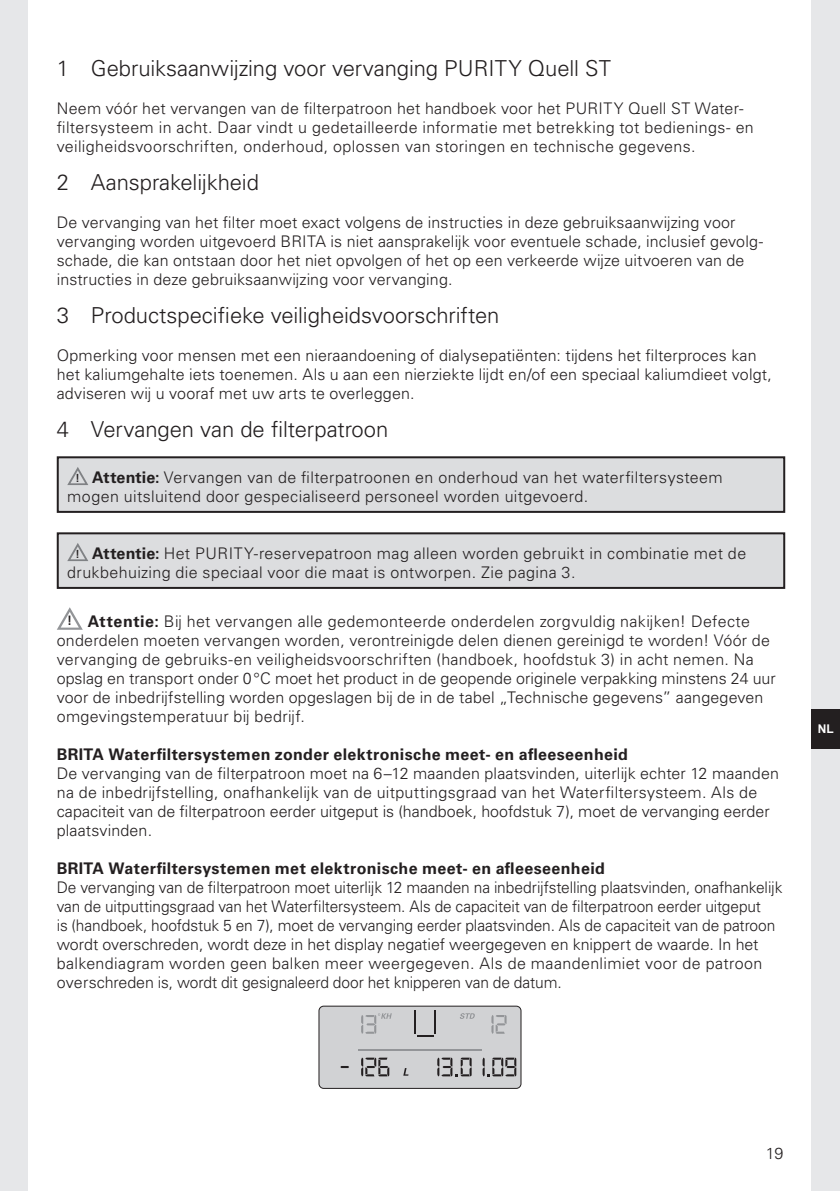
<style>
.page{position:relative;width:840px;height:1191px;background:#fff}
.page>*{position:absolute;margin:0;border:0;box-sizing:border-box;transform-origin:0 0}
.t1{font:300 22px "Univers LT Pro 45";letter-spacing:-.005em;color:#231f20}
.t2{font:300 16px/19px "Univers LT Pro 45";letter-spacing:.01em;color:#231f20}
.t3{font:700 16px "Univers LT Pro 65";letter-spacing:.025em;color:#231f20}
.t4{font:700 12px "Arial";color:#fff}
.s1{font-family:"Univers LT Pro 65";font-weight:700;font-size:11.2px}
.s2{font-family:"Univers LT Pro 65";font-weight:700}
.s3{font-family:"Univers LT Pro 65";font-weight:700;font-size:13px}
</style>
<div class="page">
<div style="left:0;top:0;width:28px;height:1191px;background:#e6e7e9"></div>
<div style="left:811px;top:0;width:28px;height:1191px;background:#e6e7e9"></div>
<div style="left:811px;top:709px;width:28px;height:39px;background:#231f20"></div>
<div style="left:58px;top:457px;width:725px;height:55px;background:#dcdddf"></div>
<svg style="left:67px;top:467px;width:21px;height:18px"></svg>
<div style="left:57px;top:456px;width:727px;height:57px;border:2px solid #231f20"></div>
<div style="left:58px;top:533px;width:725px;height:55px;background:#dcdddf"></div>
<svg style="left:67px;top:543px;width:21px;height:18px"></svg>
<div style="left:57px;top:532px;width:727px;height:57px;border:2px solid #231f20"></div>
<svg style="left:57px;top:607px;width:26px;height:23px"></svg>
<div style="left:319px;top:1006px;width:201px;height:82px;background:#d1d2d4;border-radius:5px"></div>
<div style="left:318px;top:1005px;width:203px;height:83px;border:1px solid #231f20;border-radius:5px"></div>
<hr style="left:358px;top:1049px;width:123px;height:2px;background:#939598">
<svg style="left:403px;top:1068px;width:5px;height:7px"></svg>
<svg style="left:460px;top:1013px;width:15px;height:6px"></svg>
<svg style="left:414px;top:1010px;width:21px;height:26px"></svg>
<svg style="left:361px;top:1013px;width:30px;height:20px"></svg>
<svg style="left:491px;top:1015px;width:15px;height:18px"></svg>
<svg style="left:340px;top:1066px;width:9px;height:2px"></svg>
<svg style="left:361px;top:1057px;width:28px;height:19px"></svg>
<svg style="left:437px;top:1057px;width:34px;height:19px"></svg>
<svg style="left:482px;top:1057px;width:34px;height:19px"></svg>
<h1 class="t1" style="left:57px;top:53px;width:555px">1 Gebruiksaanwijzing voor vervanging PURITY Quell ST</h1>
<p class="t2" style="left:57px;top:98px;width:698px">Neem vóór het vervangen van de filterpatroon het handboek voor het PURITY Quell ST Water&shy;filtersysteem in acht. Daar vindt u gedetailleerde informatie met betrekking tot bedienings- en veiligheidsvoorschriften, onderhoud, oplossen van storingen en technische gegevens.</p>
<h1 class="t1" style="left:57px;top:167px;width:204px">2 Aansprakelijkheid</h1>
<p class="t2" style="left:57px;top:212px;width:707px">De vervanging van het filter moet exact volgens de instructies in deze gebruiksaanwijzing voor vervanging worden uitgevoerd BRITA is niet aansprakelijk voor eventuele schade, inclusief gevolg&shy;schade, die kan ontstaan door het niet opvolgen of het op een verkeerde wijze uitvoeren van de instructies in deze gebruiksaanwijzing voor vervanging.</p>
<h1 class="t1" style="left:57px;top:300px;width:444px">3 Productspecifieke veiligheidsvoorschriften</h1>
<p class="t2" style="left:57px;top:345px;width:716px">Opmerking voor mensen met een nieraandoening of dialysepatiënten: tijdens het filterproces kan het kaliumgehalte iets toenemen. Als u aan een nierziekte lijdt en/of een speciaal kaliumdieet volgt, adviseren wij u vooraf met uw arts te overleggen.</p>
<h1 class="t1" style="left:57px;top:414px;width:333px">4 Vervangen van de filterpatroon</h1>
<p class="t2" style="left:67px;top:468px;width:656px;text-indent:8px"><span class="s1">!</span> <span class="s2">Attentie:</span> Vervangen van de filterpatroonen en onderhoud van het waterfiltersysteem mogen uitsluitend door gespecialiseerd personeel worden uitgevoerd.</p>
<p class="t2" style="left:67px;top:544px;width:680px;text-indent:8px"><span class="s1">!</span> <span class="s2">Attentie:</span> Het PURITY-reservepatroon mag alleen worden gebruikt in combinatie met de drukbehuizing die speciaal voor die maat is ontworpen. Zie pagina 3.</p>
<p class="t2" style="left:57px;top:611px;width:720px;text-indent:10px"><span class="s3">!</span> <span class="s2">Attentie:</span> Bij het vervangen alle gedemonteerde onderdelen zorgvuldig nakijken! Defecte onderdelen moeten vervangen worden, verontreinigde delen dienen gereinigd te worden! Vóór de vervanging de gebruiks-en veiligheidsvoorschriften (handboek, hoofdstuk 3) in acht nemen. Na opslag en transport onder 0°C moet het product in de geopende originele verpakking minstens 24 uur voor de inbedrijfstelling worden opgeslagen bij de in de tabel „Technische gegevens” aangegeven omgevingstemperatuur bij bedrijf.</p>
<p class="t3" style="left:57px;top:743px;width:572px">BRITA Waterfiltersystemen zonder elektronische meet- en afleeseenheid</p>
<p class="t2" style="left:57px;top:763px;width:723px">De vervanging van de filterpatroon moet na 6–12 maanden plaatsvinden, uiterlijk echter 12 maanden na de inbedrijfstelling, onafhankelijk van de uitputtingsgraad van het Waterfiltersysteem. Als de capaciteit van de filterpatroon eerder uitgeput is (handboek, hoofdstuk 7), moet de vervanging eerder plaatsvinden.</p>
<p class="t3" style="left:57px;top:857px;width:549px">BRITA Waterfiltersystemen met elektronische meet- en afleeseenheid</p>
<p class="t2" style="left:57px;top:877px;width:726px">De vervanging van de filterpatroon moet uiterlijk 12 maanden na inbedrijfstelling plaatsvinden, onafhankelijk van de uitputtingsgraad van het Waterfiltersysteem. Als de capaciteit van de filterpatroon eerder uitgeput<br>is (handboek, hoofdstuk 5 en 7), moet de vervanging eerder plaatsvinden. Als de capaciteit van de patroon wordt overschreden, wordt deze in het display negatief weergegeven en knippert de waarde. In het balkendiagram worden geen balken meer weergegeven. Als de maandenlimiet voor de patroon overschreden is, wordt dit gesignaleerd door het knipperen van de datum.</p>
<p class="t4" style="left:817px;top:721px;width:17px">NL</p>
<p class="t2" style="left:765px;top:1143px;width:19px">19</p>
</div>
